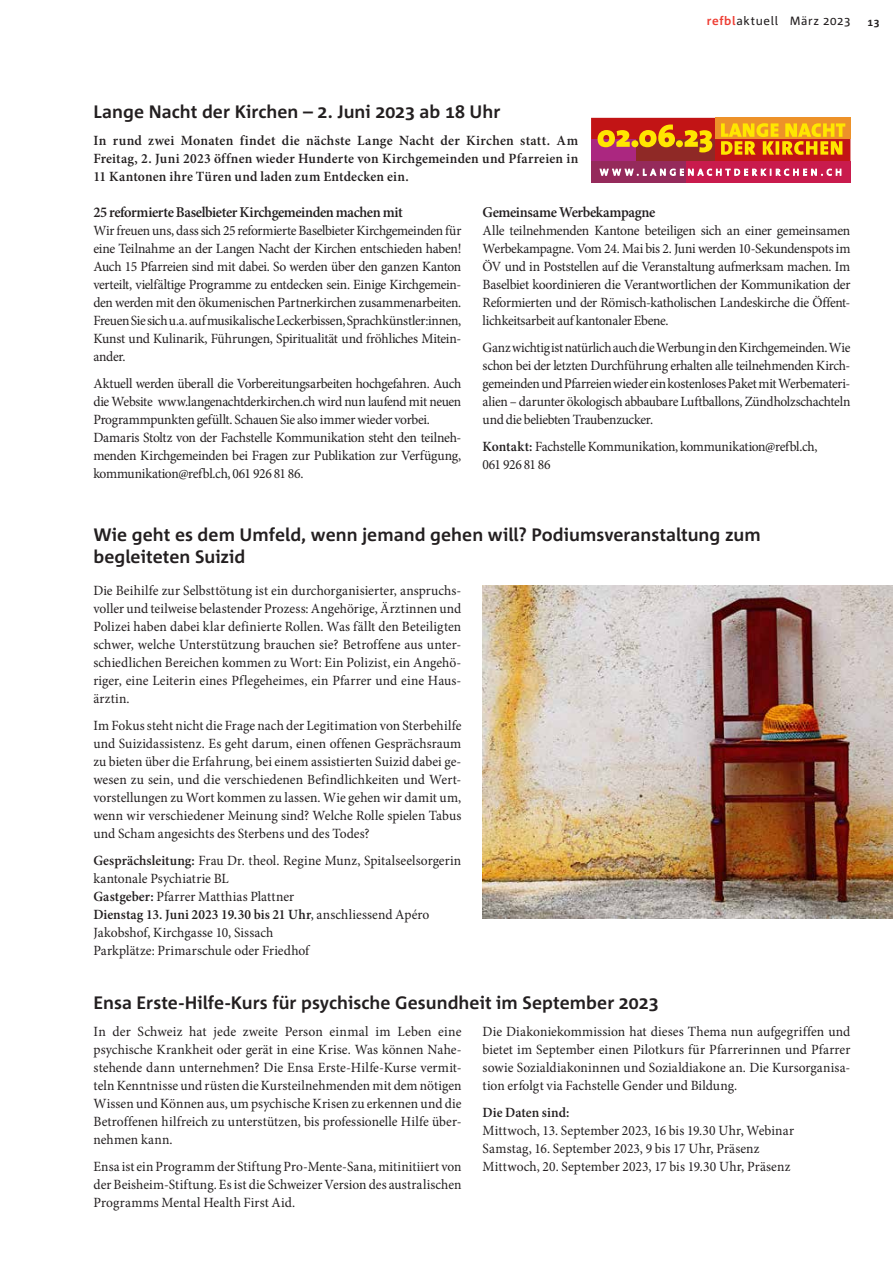
<style>
.page{position:relative;width:893px;height:1263px;background:#fff}
.page>*{position:absolute;margin:0;border:0;box-sizing:border-box;transform-origin:0 0}
.t1{font:700 18px/21.6px "Corpid C1";color:#231f20}
.t2{font:600 15px "Minion Pro";letter-spacing:-.03em;color:#231f20;scale:.96 1}
.t3{font:14.1px/18px "Minion Pro";letter-spacing:-.005em;color:#231f20;text-align:justify;scale:.96 1}
.t4{font:14.1px/18px "Minion Pro";letter-spacing:-.005em;color:#231f20;text-align:justify}
.t5{font:14.1px/18px "Minion Pro";letter-spacing:-.005em;color:#231f20;text-align:justify;scale:.95 1}
.t6{font:14.1px/18px "Minion Pro";letter-spacing:-.025em;color:#231f20;scale:.96 1}
.t7{font:600 14.1px/18px "Minion Pro";letter-spacing:.01em;color:#231f20;text-align:justify}
.t8{font:600 14.1px "Minion Pro";letter-spacing:.01em;color:#231f20;scale:.96 1}
.t9{font:12px "Corpid C1";letter-spacing:.05em;color:#231f20}
.t10{font:700 10.5px "Corpid C1";color:#231f20}
.s1{font-weight:700;color:#ee3e34}
.s2{font-weight:600}
</style>
<div class="page">
<img style="left:483px;top:585px;width:410px;height:333px">
<div style="left:591px;top:161px;width:95px;height:22px;background:#952a5b"></div>
<div style="left:686px;top:161px;width:164px;height:22px;background:#c91b4d"></div>
<svg style="left:600px;top:169px;width:241px;height:7px"></svg>
<svg style="left:591px;top:118px;width:259px;height:43px;background:#d36a1b"></svg>
<p class="t1" style="left:93px;top:101px;width:408px">Lange Nacht der Kirchen – 2. Juni 2023 ab 18 Uhr</p>
<p class="t7" style="left:93px;top:132px;width:486px">In rund zwei Monaten findet die nächste Lange Nacht der Kirchen statt. Am Freitag, 2. Juni 2023 öffnen wieder Hunderte von Kirchgemeinden und Pfarreien in 11 Kantonen ihre Türen und laden zum Entdecken ein.</p>
<p class="t9" style="left:707px;top:14px;width:145px"><span class="s1">refbl</span>aktuell März 2023</p>
<p class="t10" style="left:867px;top:15px;width:14px">13</p>
<p class="t2" style="left:93px;top:202px;width:324px">25 reformierte Baselbieter Kirchgemeinden machen mit</p>
<p class="t3" style="left:93px;top:222px;width:385px">Wir freuen uns, dass sich 25 reformierte Baselbieter Kirchgemeinden für eine Teilnahme an der Langen Nacht der Kirchen entschieden haben!<br>Auch 15 Pfarreien sind mit dabei. So werden über den ganzen Kanton verteilt, vielfältige Programme zu entdecken sein. Einige Kirchgemein&shy;den werden mit den ökumenischen Partnerkirchen zusammenarbeiten.<br>Freuen Sie sich u.a. auf musikalische Leckerbissen, Sprachkünstler:innen, Kunst und Kulinarik, Führungen, Spiritualität und fröhliches Mitein&shy;ander.</p>
<p class="t6" style="left:93px;top:375px;width:385px">Aktuell werden überall die Vorbereitungsarbeiten hochgefahren. Auch die Website www.langenachtderkirchen.ch wird nun laufend mit neuen Programmpunkten gefüllt. Schauen Sie also immer wieder vorbei.<br>Damaris Stoltz von der Fachstelle Kommunikation steht den teilneh&shy;menden Kirchgemeinden bei Fragen zur Publikation zur Verfügung, kommunikation@refbl.ch, 061 926 81 86.</p>
<p class="t2" style="left:483px;top:202px;width:181px">Gemeinsame Werbekampagne</p>
<p class="t4" style="left:483px;top:222px;width:369px">Alle teilnehmenden Kantone beteiligen sich an einer gemeinsamen Werbekampagne. Vom 24. Mai bis 2. Juni werden 10-Sekundenspots im ÖV und in Poststellen auf die Veranstaltung aufmerksam machen. Im Baselbiet koordinieren die Verantwortlichen der Kommunikation der Reformierten und der Römisch-katholischen Landeskirche die Öffent&shy;lichkeitsarbeit auf kantonaler Ebene.</p>
<p class="t5" style="left:483px;top:339px;width:389px">Ganz wichtig ist natürlich auch die Werbung in den Kirchgemeinden. Wie schon bei der letzten Durchführung erhalten alle teilnehmenden Kirch&shy;gemeinden und Pfarreien wieder ein kostenloses Paket mit Werbemateri&shy;alien – darunter ökologisch abbaubare Luftballons, Zündholzschachteln und die beliebten Traubenzucker.</p>
<p class="t6" style="left:483px;top:438px;width:350px"><span class="s2">Kontakt:</span> Fachstelle Kommunikation, kommunikation@refbl.ch,<br>061 926 81 86</p>
<p class="t1" style="left:93px;top:524px;width:669px">Wie geht es dem Umfeld, wenn jemand gehen will? Podiumsveranstaltung zum begleiteten Suizid</p>
<p class="t3" style="left:93px;top:582px;width:385px">Die Beihilfe zur Selbsttötung ist ein durchorganisierter, anspruchs&shy;voller und teilweise belastender Prozess: Angehörige, Ärztinnen und Polizei haben dabei klar definierte Rollen. Was fällt den Beteiligten schwer, welche Unterstützung brauchen sie? Betroffene aus unter&shy;schiedlichen Bereichen kommen zu Wort: Ein Polizist, ein Angehö&shy;riger, eine Leiterin eines Pflegeheimes, ein Pfarrer und eine Haus&shy;ärztin.</p>
<p class="t3" style="left:93px;top:717px;width:385px">Im Fokus steht nicht die Frage nach der Legitimation von Sterbehilfe und Suizidassistenz. Es geht darum, einen offenen Gesprächsraum zu bieten über die Erfahrung, bei einem assistierten Suizid dabei ge&shy;wesen zu sein, und die verschiedenen Befindlichkeiten und Wert&shy;vorstellungen zu Wort kommen zu lassen. Wie gehen wir damit um, wenn wir verschiedener Meinung sind? Welche Rolle spielen Tabus und Scham angesichts des Sterbens und des Todes?</p>
<p class="t3" style="left:93px;top:852px;width:385px;text-align:left"><span class="s2">Gesprächsleitung:</span> Frau Dr. theol. Regine Munz, Spitalseelsorgerin kantonale Psychiatrie BL<br><span class="s2">Gastgeber:</span> Pfarrer Matthias Plattner<br><span class="s2">Dienstag 13. Juni 2023 19.30 bis 21 Uhr</span>, anschliessend Apéro Jakobshof, Kirchgasse 10, Sissach<br>Parkplätze: Primarschule oder Friedhof</p>
<p class="t1" style="left:94px;top:992px;width:566px">Ensa Erste-Hilfe-Kurs für psychische Gesundheit im September 2023</p>
<p class="t3" style="left:483px;top:1023px;width:385px">Die Diakoniekommission hat dieses Thema nun aufgegriffen und bietet im September einen Pilotkurs für Pfarrerinnen und Pfarrer sowie Sozialdiakoninnen und Sozialdiakone an. Die Kursorganisa&shy;tion erfolgt via Fachstelle Gender und Bildung.</p>
<p class="t8" style="left:483px;top:1103px;width:92px">Die Daten sind:</p>
<p class="t3" style="left:483px;top:1122px;width:326px;text-align:left">Mittwoch, 13. September 2023, 16 bis 19.30 Uhr, Webinar<br>Samstag, 16. September 2023, 9 bis 17 Uhr, Präsenz<br>Mittwoch, 20. September 2023, 17 bis 19.30 Uhr, Präsenz</p>
<p class="t4" style="left:94px;top:1023px;width:370px">In der Schweiz hat jede zweite Person einmal im Leben eine psychische Krankheit oder gerät in eine Krise. Was können Nahe&shy;stehende dann unternehmen? Die Ensa Erste-Hilfe-Kurse vermit&shy;teln Kenntnisse und rüsten die Kursteilnehmenden mit dem nötigen Wissen und Können aus, um psychische Krisen zu erkennen und die Betroffenen hilfreich zu unterstützen, bis professionelle Hilfe über&shy;nehmen kann.</p>
<p class="t5" style="left:94px;top:1158px;width:389px">Ensa ist ein Programm der Stiftung Pro-Mente-Sana, mitinitiiert von der Beisheim-Stiftung. Es ist die Schweizer Version des australischen Programms Mental Health First Aid.</p>
</div>
